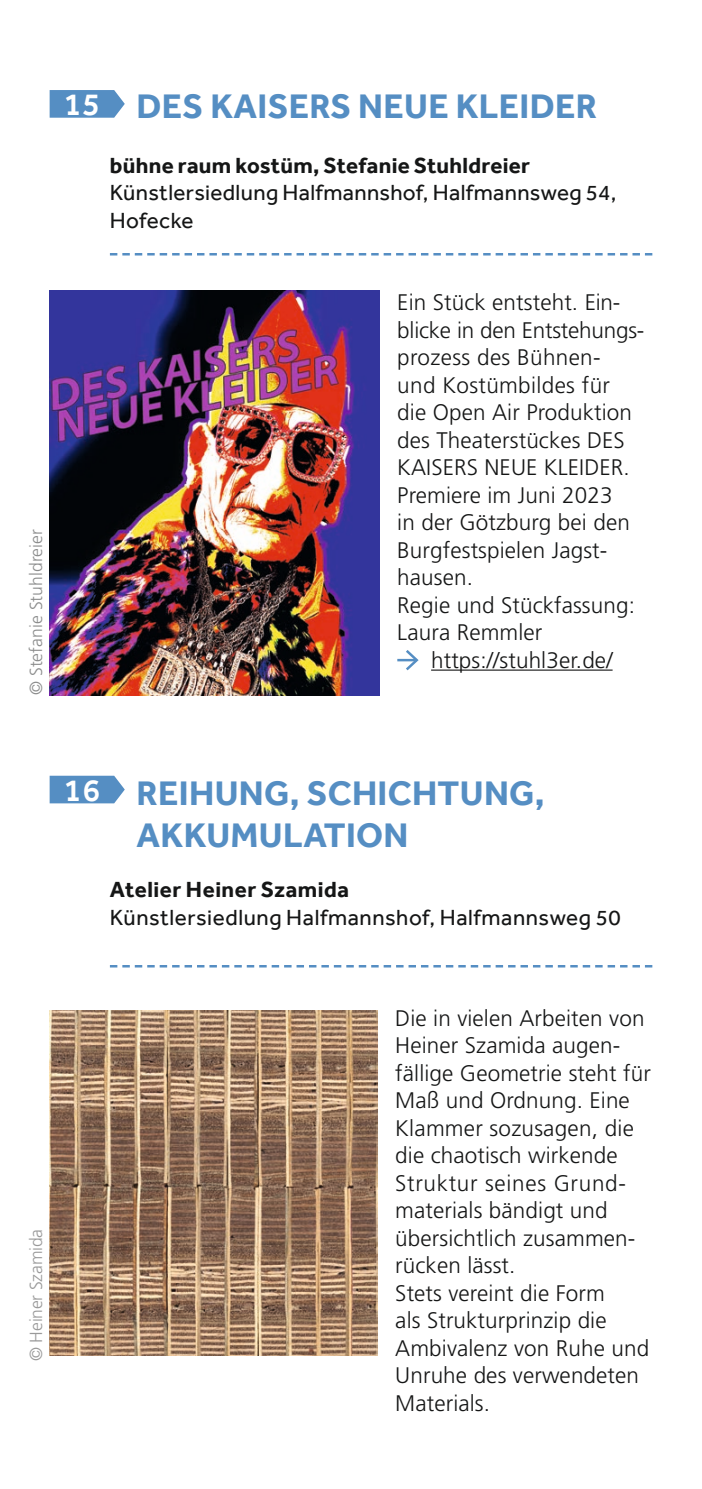
<style>
.page{position:relative;width:702px;height:1489px;background:#fff}
.page>*{position:absolute;margin:0;border:0;box-sizing:border-box;transform-origin:0 0}
.t1{font:700 35px/42px "Effra";letter-spacing:.01em;color:#558ec3}
.t2{font:300 22.5px/27.5px "Frutiger LT Pro";letter-spacing:.005em;color:#151616}
.t3{font:22.5px/27.5px "Effra";letter-spacing:.015em;color:#151616}
.t4{font:700 22.5px "Effra";letter-spacing:.015em;color:#151616}
.t5{font:300 22.5px "Frutiger LT Std";letter-spacing:.005em;color:#151616}
.t6{font:300 17.5px "Frutiger LT Pro";letter-spacing:.005em;color:#8b8c8c}
.t7{font:300 17.5px "Frutiger LT Pro";letter-spacing:-.01em;color:#999}
.s1{font-weight:500;font-size:32.5px;color:#fff}
</style>
<div class="page">
<svg style="left:50px;top:90px;width:75px;height:28px;background:#6397c8"></svg>
<svg style="left:110px;top:253px;width:542px;height:2px"></svg>
<hr style="left:431px;top:669px;width:181px;height:1px;background:#151616">
<hr style="left:397px;top:659px;width:20px;height:2px;background:#558ec3">
<svg style="left:403px;top:650px;width:16px;height:21px"></svg>
<img style="left:50px;top:291px;width:329px;height:404px">
<svg style="left:50px;top:775px;width:75px;height:28px;background:#6598c8"></svg>
<svg style="left:110px;top:965px;width:542px;height:2px"></svg>
<img style="left:50px;top:1010px;width:327px;height:345px">
<h1 class="t1" style="left:64px;top:84px;width:534px"><span class="s1">15</span> DES KAISERS NEUE KLEIDER</h1>
<p class="t4" style="left:110px;top:152px;width:421px">bühne raum kostüm, Stefanie Stuhldreier</p>
<p class="t3" style="left:110px;top:178px;width:508px">Künstlersiedlung Halfmannshof, Halfmannsweg 54,<br>Hofecke</p>
<p class="t6" style="left:26px;top:695px;width:168px;rotate:-90deg">© Stefanie Stuhldreier</p>
<p class="t2" style="left:397px;top:289px;width:248px">Ein Stück entsteht. Ein&shy;blicke in den Entstehungs&shy;prozess des Bühnen-<br>und Kostümbildes für die Open Air Produktion des Theaterstückes DES<br>KAISERS NEUE KLEIDER.<br>Premiere im Juni 2023<br>in der Götzburg bei den<br>Burgfestspielen Jagst&shy;hausen.<br>Regie und Stückfassung:<br>Laura Remmler</p>
<p class="t5" style="left:431px;top:647px;width:183px">https://stuhl3er.de/</p>
<h1 class="t1" style="left:137px;top:772px;width:409px;text-indent:-73px"><span class="s1">16</span> REIHUNG, SCHICHTUNG,<br>AKKUMULATION</h1>
<p class="t4" style="left:110px;top:876px;width:241px">Atelier Heiner Szamida</p>
<p class="t3" style="left:110px;top:903px;width:512px">Künstlersiedlung Halfmannshof, Halfmannsweg 50</p>
<p class="t7" style="left:26px;top:1360px;width:133px;rotate:-90deg">© Heiner Szamida</p>
<p class="t2" style="left:395px;top:1004px;width:257px">Die in vielen Arbeiten von<br>Heiner Szamida augen&shy;fällige Geometrie steht für<br>Maß und Ordnung. Eine<br>Klammer sozusagen, die die chaotisch wirkende<br>Struktur seines Grund&shy;materials bändigt und übersichtlich zusammen&shy;rücken lässt.<br>Stets vereint die Form<br>als Strukturprinzip die<br>Ambivalenz von Ruhe und<br>Unruhe des verwendeten<br>Materials.</p>
</div>
